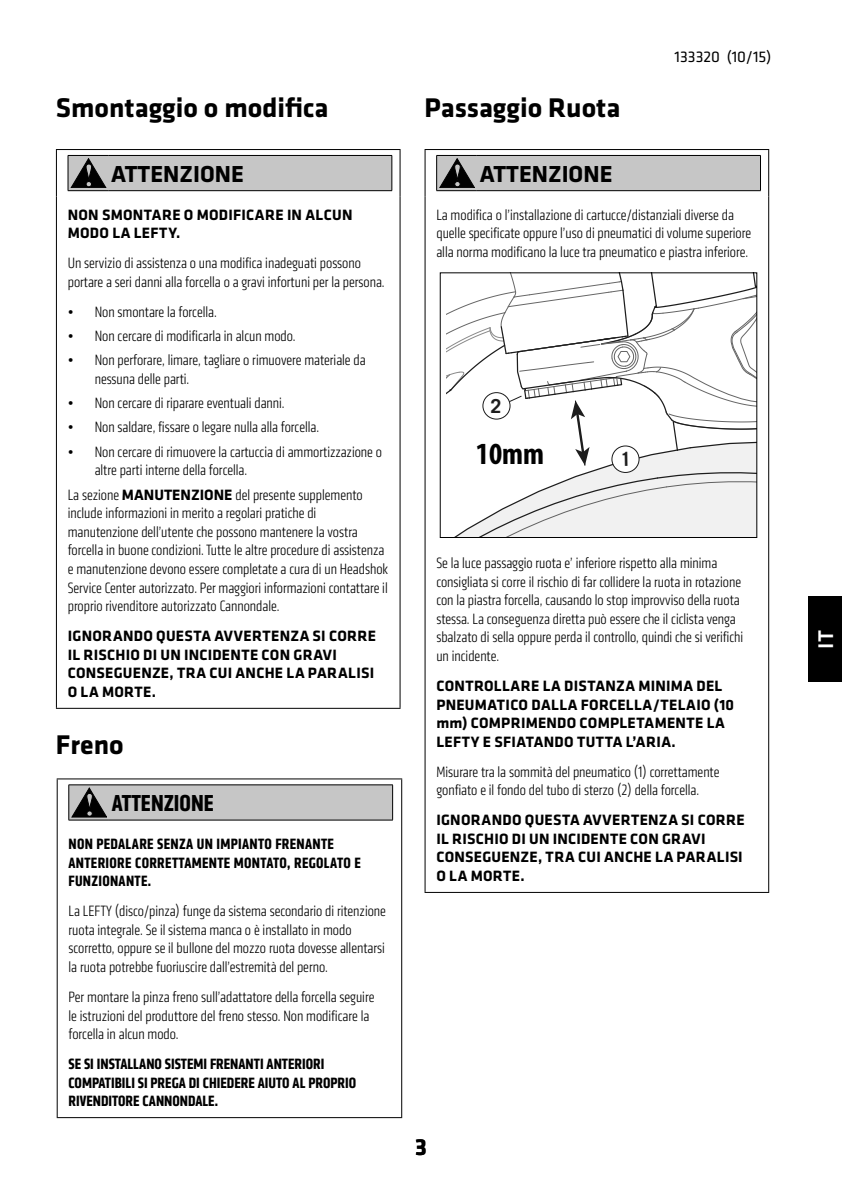
<style>
.page{position:relative;width:842px;height:1191px;background:#fff}
.page>*{position:absolute;margin:0;border:0;box-sizing:border-box;transform-origin:0 0}
.t1{font:700 condensed 30.8px "Myriad Pro";color:#010101}
.t2{font:700 28px "Klavika Basic";color:#000}
.t3{font:700 28px "Klavika";color:#000}
.t4{font:700 24px "Klavika Basic";color:#000}
.t5{font:700 condensed 24px "Klavika";color:#000}
.t6{font:500 22px "Klavika Basic";color:#fff}
.t7{font:700 19.2px "Trade Gothic";color:#1d1d1d}
.t8{font:16px "Klavika Basic";color:#000}
.t9{font:300 condensed 15.6px/18.6px "Klavika";color:#000}
.t10{font:700 15.6px/18.6px "Klavika Basic";letter-spacing:.015em;color:#000}
.t11{font:700 condensed 15.6px/18.6px "Klavika";color:#000}
.t12{font:700 condensed 15.6px/18.6px "Klavika";letter-spacing:.02em;color:#000}
.s1{font-family:"Klavika Basic";font-weight:700;font-stretch:normal}
</style>
<div class="page">
<hr style="left:56px;top:149px;width:345px;height:1px;background:#000">
<hr style="left:56px;top:150px;width:1px;height:47px;background:#000">
<hr style="left:400px;top:150px;width:1px;height:47px;background:#000">
<hr style="left:56px;top:197px;width:1px;height:511px;background:#000">
<hr style="left:400px;top:197px;width:1px;height:511px;background:#000">
<hr style="left:56px;top:708px;width:345px;height:1px;background:#000">
<svg style="left:68px;top:155px;width:324px;height:36px;background:#b3b3b3"></svg>
<hr style="left:425px;top:149px;width:344px;height:1px;background:#000">
<hr style="left:425px;top:150px;width:1px;height:47px;background:#000">
<hr style="left:768px;top:150px;width:1px;height:47px;background:#000">
<hr style="left:425px;top:197px;width:1px;height:695px;background:#000">
<hr style="left:768px;top:197px;width:1px;height:695px;background:#000">
<hr style="left:425px;top:892px;width:344px;height:1px;background:#000">
<hr style="left:436px;top:155px;width:41px;height:1px;background:#000">
<hr style="left:436px;top:156px;width:1px;height:34px;background:#000">
<hr style="left:477px;top:155px;width:284px;height:1px;background:#000">
<hr style="left:760px;top:156px;width:1px;height:34px;background:#000">
<hr style="left:436px;top:190px;width:41px;height:1px;background:#000">
<hr style="left:477px;top:190px;width:284px;height:1px;background:#000">
<svg style="left:437px;top:155px;width:323px;height:36px;background:#b3b3b3"></svg>
<div style="left:808px;top:597px;width:34px;height:85px;background:#000"></div>
<hr style="left:57px;top:778px;width:345px;height:1px;background:#000">
<hr style="left:57px;top:779px;width:1px;height:47px;background:#000">
<hr style="left:401px;top:779px;width:1px;height:47px;background:#000">
<hr style="left:57px;top:826px;width:1px;height:291px;background:#000">
<hr style="left:401px;top:826px;width:1px;height:291px;background:#000">
<hr style="left:57px;top:1117px;width:345px;height:1px;background:#000">
<hr style="left:69px;top:784px;width:40px;height:1px;background:#000">
<hr style="left:68px;top:785px;width:1px;height:35px;background:#000">
<hr style="left:109px;top:784px;width:284px;height:1px;background:#000">
<svg style="left:69px;top:785px;width:324px;height:35px;background:#b8b8b8"></svg>
<svg style="left:446px;top:273px;width:312px;height:264px"></svg>
<h2 class="t2" style="left:56px;top:88px;width:274px">Smontaggio o modifica</h2>
<h3 class="t4" style="left:111px;top:157px;width:134px">ATTENZIONE</h3>
<p class="t10" style="left:68px;top:204px;width:286px">NON SMONTARE O MODIFICARE IN ALCUN<br>MODO LA LEFTY.</p>
<p class="t9" style="left:68px;top:254px;width:318px">Un servizio di assistenza o una modifica inadeguati possono portare a seri danni alla forcella o a gravi infortuni per la persona.</p>
<p class="t9" style="left:68px;top:302px;width:151px">• Non smontare la forcella.</p>
<p class="t9" style="left:68px;top:327px;width:229px">• Non cercare di modificarla in alcun modo.</p>
<p class="t9" style="left:95px;top:351px;width:272px;text-indent:-27px">• Non perforare, limare, tagliare o rimuovere materiale da nessuna delle parti.</p>
<p class="t9" style="left:68px;top:394px;width:218px">• Non cercare di riparare eventuali danni.</p>
<p class="t9" style="left:68px;top:418px;width:253px">• Non saldare, fissare o legare nulla alla forcella.</p>
<p class="t9" style="left:95px;top:442px;width:289px;text-indent:-27px">• Non cercare di rimuovere la cartuccia di ammortizzazione o altre parti interne della forcella.</p>
<p class="t9" style="left:68px;top:485px;width:322px">La sezione <span class="s1">MANUTENZIONE</span> del presente supplemento include informazioni in merito a regolari pratiche di manutenzione dell’utente che possono mantenere la vostra forcella in buone condizioni. Tutte le altre procedure di assistenza e manutenzione devono essere completate a cura di un Headshok Service Center autorizzato. Per maggiori informazioni contattare il proprio rivenditore autorizzato Cannondale.</p>
<p class="t10" style="left:68px;top:626px;width:310px">IGNORANDO QUESTA AVVERTENZA SI CORRE<br>IL RISCHIO DI UN INCIDENTE CON GRAVI<br>CONSEGUENZE, TRA CUI ANCHE LA PARALISI<br>O LA MORTE.</p>
<h2 class="t3" style="left:56px;top:724px;width:69px">Freno</h2>
<h3 class="t5" style="left:112px;top:788px;width:103px">ATTENZIONE</h3>
<p class="t12" style="left:69px;top:834px;width:294px">NON PEDALARE SENZA UN IMPIANTO FRENANTE<br>ANTERIORE CORRETTAMENTE MONTATO, REGOLATO E<br>FUNZIONANTE.</p>
<p class="t9" style="left:69px;top:902px;width:319px">La LEFTY (disco/pinza) funge da sistema secondario di ritenzione ruota integrale. Se il sistema manca o è installato in modo scorretto, oppure se il bullone del mozzo ruota dovesse allentarsi la ruota potrebbe fuoriuscire dall’estremità del perno.</p>
<p class="t9" style="left:69px;top:987px;width:307px">Per montare la pinza freno sull’adattatore della forcella seguire le istruzioni del produttore del freno stesso. Non modificare la forcella in alcun modo.</p>
<p class="t11" style="left:69px;top:1054px;width:289px">SE SI INSTALLANO SISTEMI FRENANTI ANTERIORI<br>COMPATIBILI SI PREGA DI CHIEDERE AIUTO AL PROPRIO<br>RIVENDITORE CANNONDALE.</p>
<h2 class="t2" style="left:425px;top:88px;width:197px">Passaggio Ruota</h2>
<p class="t8" style="left:674px;top:46px;width:98px">133320 (10/15)</p>
<h3 class="t4" style="left:480px;top:157px;width:134px">ATTENZIONE</h3>
<p class="t9" style="left:436px;top:205px;width:316px">La modifica o l’installazione di cartucce/distanziali diverse da quelle specificate oppure l’uso di pneumatici di volume superiore alla norma modificano la luce tra pneumatico e piastra inferiore.</p>
<p class="t7" style="left:491px;top:395px;width:12px">2</p>
<h1 class="t1" style="left:476px;top:435px;width:70px">10mm</h1>
<p class="t9" style="left:436px;top:554px;width:308px">Se la luce passaggio ruota e’ inferiore rispetto alla minima consigliata si corre il rischio di far collidere la ruota in rotazione con la piastra forcella, causando lo stop improvviso della ruota stessa. La conseguenza diretta può essere che il ciclista venga sbalzato di sella oppure perda il controllo, quindi che si verifichi un incidente.</p>
<p class="t10" style="left:436px;top:676px;width:299px">CONTROLLARE LA DISTANZA MINIMA DEL PNEUMATICO DALLA FORCELLA/TELAIO (10 mm) COMPRIMENDO COMPLETAMENTE LA LEFTY E SFIATANDO TUTTA L’ARIA.</p>
<p class="t9" style="left:436px;top:762px;width:285px">Misurare tra la sommità del pneumatico (1) correttamente gonfiato e il fondo del tubo di sterzo (2) della forcella.</p>
<p class="t10" style="left:436px;top:810px;width:310px">IGNORANDO QUESTA AVVERTENZA SI CORRE<br>IL RISCHIO DI UN INCIDENTE CON GRAVI<br>CONSEGUENZE, TRA CUI ANCHE LA PARALISI<br>O LA MORTE.</p>
<h3 class="t4" style="left:415px;top:1129px;width:13px">3</h3>
<h3 class="t6" style="left:811px;top:648px;width:20px;rotate:-90deg">IT</h3>
</div>
